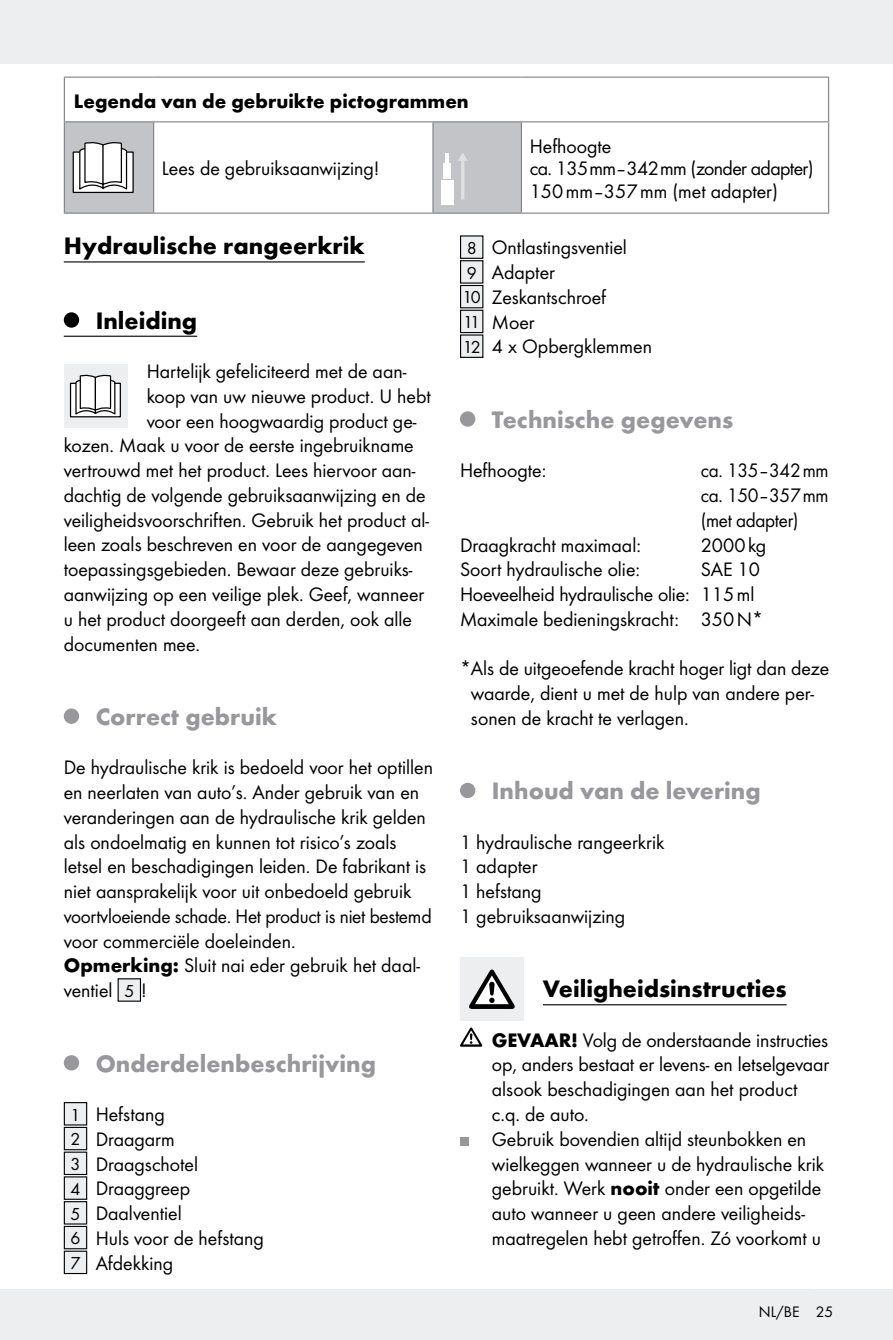
<style>
.page{position:relative;width:893px;height:1340px;background:#fff}
.page>*{position:absolute;margin:0;border:0;box-sizing:border-box;transform-origin:0 0}
.t1{font:700 24.75px "Futura";color:#97979c}
.t2{font:700 24.75px "Futura";color:#000}
.t3{font:20.25px/24.8px "Futura Boo";color:#000}
.t4{font:20.25px/24.8px "Futura Boo";color:#000;text-align:justify;scale:.96 1}
.t5{font:700 20.25px "Futura";color:#000}
.t6{font:15.75px "Futura Boo";color:#000}
.s1{font-family:"Futura";font-weight:700}
.s2{font-size:18px}
</style>
<div class="page">
<div style="left:0;top:0;width:893px;height:64px;background:#eceeef"></div>
<div style="left:0;top:1288px;width:893px;height:51px;background:#eceeef"></div>
<hr style="left:64px;top:77px;width:90px;height:1px;background:#807f83">
<hr style="left:64px;top:78px;width:1px;height:43px;background:#807f83">
<hr style="left:154px;top:77px;width:279px;height:1px;background:#807f83">
<hr style="left:433px;top:77px;width:88px;height:1px;background:#807f83">
<hr style="left:521px;top:77px;width:308px;height:1px;background:#807f83">
<hr style="left:154px;top:121px;width:279px;height:1px;background:#807f83">
<hr style="left:433px;top:121px;width:88px;height:1px;background:#807f83">
<hr style="left:521px;top:121px;width:308px;height:1px;background:#807f83">
<hr style="left:828px;top:122px;width:1px;height:90px;background:#807f83">
<hr style="left:64px;top:212px;width:90px;height:2px;background:#807f83">
<hr style="left:154px;top:212px;width:279px;height:2px;background:#807f83">
<hr style="left:521px;top:212px;width:308px;height:2px;background:#807f83">
<hr style="left:64px;top:121px;width:90px;height:1px;background:#807f83">
<hr style="left:828px;top:78px;width:1px;height:43px;background:#807f83">
<hr style="left:521px;top:122px;width:1px;height:90px;background:#807f83">
<hr style="left:433px;top:212px;width:88px;height:2px;background:#807f83">
<svg style="left:64px;top:122px;width:457px;height:91px"></svg>
<hr style="left:64px;top:261px;width:301px;height:1px;background:#000">
<hr style="left:64px;top:336px;width:133px;height:1px;background:#000">
<div style="left:64px;top:312px;width:15px;height:16px;background:#000;border-radius:50%"></div>
<div style="left:64px;top:364px;width:64px;height:63px;background:#eceeef"></div>
<div style="left:71px;top:383px;width:49px;height:34px;background:#fff"></div>
<div style="left:70px;top:383px;width:51px;height:34px;border:1px solid #000"></div>
<svg style="left:75px;top:374px;width:41px;height:41px"></svg>
<div style="left:64px;top:708px;width:15px;height:16px;background:#97979c;border-radius:50%"></div>
<div style="left:118px;top:978px;width:22px;height:23px;background:#eceeef"></div>
<div style="left:64px;top:1055px;width:15px;height:15px;background:#97979c;border-radius:50%"></div>
<div style="left:64px;top:1102px;width:23px;height:22px;background:#eceeef"></div>
<div style="left:64px;top:1102px;width:23px;height:23px;border:1px solid #000"></div>
<div style="left:64px;top:1127px;width:23px;height:22px;background:#eceeef"></div>
<div style="left:64px;top:1126px;width:23px;height:24px;border:1px solid #000"></div>
<div style="left:64px;top:1152px;width:23px;height:22px;background:#eceeef"></div>
<div style="left:64px;top:1151px;width:23px;height:24px;border:1px solid #000"></div>
<div style="left:64px;top:1176px;width:23px;height:23px;background:#eceeef"></div>
<div style="left:64px;top:1176px;width:23px;height:23px;border:1px solid #000"></div>
<div style="left:64px;top:1201px;width:23px;height:22px;background:#eceeef"></div>
<div style="left:64px;top:1201px;width:23px;height:23px;border:1px solid #000"></div>
<div style="left:64px;top:1226px;width:23px;height:22px;background:#eceeef"></div>
<div style="left:64px;top:1225px;width:23px;height:24px;border:1px solid #000"></div>
<div style="left:64px;top:1251px;width:23px;height:22px;background:#eceeef"></div>
<div style="left:64px;top:1250px;width:23px;height:24px;border:1px solid #000"></div>
<hr style="left:460px;top:1004px;width:327px;height:1px;background:#000">
<div style="left:461px;top:236px;width:22px;height:22px;background:#eceeef"></div>
<div style="left:460px;top:235px;width:23px;height:24px;border:1px solid #000"></div>
<div style="left:461px;top:261px;width:22px;height:22px;background:#eceeef"></div>
<div style="left:460px;top:260px;width:23px;height:24px;border:1px solid #000"></div>
<div style="left:461px;top:285px;width:22px;height:23px;background:#eceeef"></div>
<div style="left:460px;top:285px;width:23px;height:23px;border:1px solid #000"></div>
<div style="left:461px;top:310px;width:22px;height:22px;background:#eceeef"></div>
<div style="left:460px;top:310px;width:23px;height:23px;border:1px solid #000"></div>
<div style="left:461px;top:335px;width:22px;height:22px;background:#eceeef"></div>
<div style="left:460px;top:334px;width:23px;height:24px;border:1px solid #000"></div>
<div style="left:460px;top:411px;width:15px;height:16px;background:#97979c;border-radius:50%"></div>
<div style="left:460px;top:782px;width:15px;height:16px;background:#97979c;border-radius:50%"></div>
<div style="left:524px;top:957px;width:19px;height:64px;background:#fff"></div>
<div style="left:460px;top:957px;width:64px;height:64px;background:#eceeef"></div>
<svg style="left:469px;top:969px;width:46px;height:39px"></svg>
<svg style="left:460px;top:1027px;width:22px;height:19px"></svg>
<div style="left:460px;top:1137px;width:9px;height:8px;background:#97979c"></div>
<p class="t5" style="left:74px;top:88px;width:396px">Legenda van de gebruikte pictogrammen</p>
<p class="t3" style="left:162px;top:156px;width:219px">Lees de gebruiksaanwijzing!</p>
<p class="t3" style="left:530px;top:134px;width:286px;line-height:22.5px">Hefhoogte<br>ca. 135mm‒342mm (zonder adapter)<br>150mm‒357mm (met adapter)</p>
<p class="t2" style="left:64px;top:231px;width:302px">Hydraulische rangeerkrik</p>
<p class="t2" style="left:96px;top:305px;width:103px">Inleiding</p>
<p class="t3" style="left:147px;top:359px;width:261px">Hartelijk gefeliciteerd met de aan-</p>
<p class="t3" style="left:147px;top:383px;width:286px">koop van uw nieuwe product. U hebt</p>
<p class="t3" style="left:147px;top:408px;width:271px">voor een hoogwaardig product ge-</p>
<p class="t3" style="left:64px;top:433px;width:351px">kozen. Maak u voor de eerste ingebruikname</p>
<p class="t3" style="left:64px;top:458px;width:353px">vertrouwd met het product. Lees hiervoor aan-</p>
<p class="t3" style="left:64px;top:482px;width:363px">dachtig de volgende gebruiksaanwijzing en de</p>
<p class="t3" style="left:64px;top:507px;width:367px">veiligheidsvoorschriften. Gebruik het product al-</p>
<p class="t3" style="left:64px;top:532px;width:361px">leen zoals beschreven en voor de aangegeven</p>
<p class="t3" style="left:64px;top:557px;width:350px">toepassingsgebieden. Bewaar deze gebruiks-</p>
<p class="t3" style="left:64px;top:581px;width:362px">aanwijzing op een veilige plek. Geef, wanneer</p>
<p class="t3" style="left:64px;top:606px;width:350px">u het product doorgeeft aan derden, ook alle</p>
<p class="t3" style="left:64px;top:631px;width:138px">documenten mee.</p>
<p class="t1" style="left:96px;top:701px;width:183px">Correct gebruik</p>
<p class="t3" style="left:64px;top:755px;width:371px">De hydraulische krik is bedoeld voor het optillen en neerlaten van auto’s. Ander gebruik van en veranderingen aan de hydraulische krik gelden als ondoelmatig en kunnen tot risico’s zoals letsel en beschadigingen leiden. De fabrikant is niet aansprakelijk voor uit onbedoeld gebruik voortvloeiende schade. Het product is niet bestemd voor commerciële doeleinden.<br><span class="s1">Opmerking:</span> Sluit nai eder gebruik het daal&shy;ventiel <span class="s2">5</span> !</p>
<p class="t1" style="left:96px;top:1047px;width:282px">Onderdelenbeschrijving</p>
<p class="t3" style="left:71px;top:1101px;width:195px"><span class="s2">1</span> Hefstang<br><span class="s2">2</span> Draagarm<br><span class="s2">3</span> Draagschotel<br><span class="s2">4</span> Draaggreep<br><span class="s2">5</span> Daalventiel<br><span class="s2">6</span> Huls voor de hefstang<br><span class="s2">7</span> Afdekking</p>
<p class="t3" style="left:463px;top:235px;width:191px"><span class="s2">8</span> Ontlastingsventiel<br><span class="s2">9</span> Adapter<br><span class="s2">10</span> Zeskantschroef<br><span class="s2">11</span> Moer<br><span class="s2">12</span> 4 x Opbergklemmen</p>
<p class="t1" style="left:492px;top:404px;width:243px">Technische gegevens</p>
<p class="t3" style="left:460px;top:458px;width:88px">Hefhoogte:</p>
<p class="t4" style="left:701px;top:458px;width:135px">ca. 135–342mm ca. 150–357mm (met adapter)</p>
<p class="t3" style="left:460px;top:532px;width:182px">Draagkracht maximaal:</p>
<p class="t3" style="left:701px;top:532px;width:67px">2000kg</p>
<p class="t3" style="left:460px;top:557px;width:182px">Soort hydraulische olie:</p>
<p class="t3" style="left:460px;top:557px;width:305px;text-indent:241px">SAE 10<br>Hoeveelheid hydraulische olie: 115ml<br>Maximale bedieningskracht: 350N*</p>
<p class="t3" style="left:471px;top:656px;width:360px;text-indent:-11px">*Als de uitgeoefende kracht hoger ligt dan deze waarde, dient u met de hulp van andere per&shy;sonen de kracht te verlagen.</p>
<p class="t1" style="left:492px;top:775px;width:270px">Inhoud van de levering</p>
<p class="t3" style="left:460px;top:829px;width:206px">1 hydraulische rangeerkrik<br>1 adapter<br>1 hefstang<br>1 gebruiksaanwijzing</p>
<p class="t2" style="left:543px;top:973px;width:245px">Veiligheidsinstructies</p>
<p class="t3" style="left:492px;top:1027px;width:339px"><span class="s1">GEVAAR!</span> Volg de onderstaande instructies op, anders bestaat er levens- en letselgevaar alsook beschadigingen aan het product c.q. de auto.<br>Gebruik bovendien altijd steunbokken en wielkeggen wanneer u de hydraulische krik gebruikt. Werk <span class="s1">nooit</span> onder een opgetilde auto wanneer u geen andere veiligheids&shy;maatregelen hebt getroffen. Zó voorkomt u</p>
<p class="t6" style="left:759px;top:1301px;width:76px">NL/BE 25</p>
</div>
